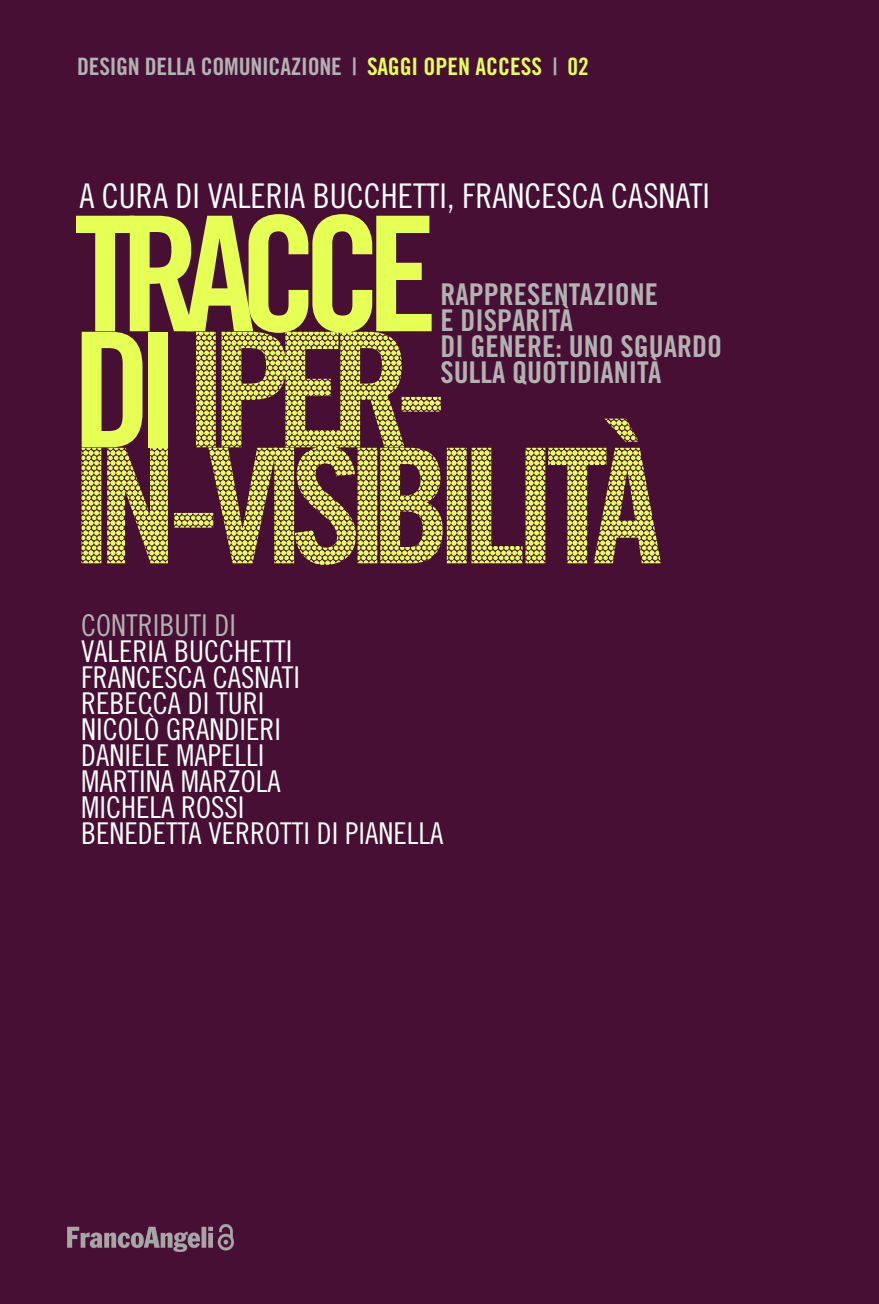
<style>
.page{position:relative;width:879px;height:1304px;background:#470f34}
.page>*{position:absolute;margin:0;border:0;box-sizing:border-box;transform-origin:0 0}
.t1{font:160px "Trade Gothic LT Std Bd Cn 20";letter-spacing:-.1em;color:#e6ff55}
.t2{font:34px "Trade Gothic LT Std Cn 18";color:#fff}
.t3{font:30px/26px "Trade Gothic LT Std Cn 18";color:#fff}
.t4{font:30px/26px "Trade Gothic LT Std Bd Cn 20";color:#b2b2b2}
.t5{font:30px "Trade Gothic LT Std Cn 18";color:#b2b2b2}
.t6{font:24px "Trade Gothic LT Std Bd Cn 20";letter-spacing:-.01em;color:#b2b2b2}
.s1{color:#e6ff55}
</style>
<div class="page">
<svg style="left:81px;top:332px;width:580px;height:233px"></svg>
<img style="left:68px;top:1224px;width:166px;height:27px">
<p class="t6" style="left:77px;top:52px;width:513px">DESIGN DELLA COMUNICAZIONE | <span class="s1">SAGGI OPEN ACCESS</span> | <span class="s1">02</span></p>
<p class="t2" style="left:79px;top:176px;width:632px">A CURA DI VALERIA BUCCHETTI, FRANCESCA CASNATI</p>
<h1 class="t1" style="left:74px;top:177px;width:365px">TRACCE</h1>
<p class="t4" style="left:440px;top:281px;width:283px">RAPPRESENTAZIONE<br>E DISPARITÀ<br>DI GENERE: UNO SGUARDO<br>SULLA QUOTIDIANITÀ</p>
<p class="t5" style="left:81px;top:608px;width:156px">CONTRIBUTI DI</p>
<p class="t3" style="left:81px;top:638px;width:364px">VALERIA BUCCHETTI<br>FRANCESCA CASNATI<br>REBECCA DI TURI<br>NICOLÒ GRANDIERI<br>DANIELE MAPELLI<br>MARTINA MARZOLA<br>MICHELA ROSSI<br>BENEDETTA VERROTTI DI PIANELLA</p>
</div>
